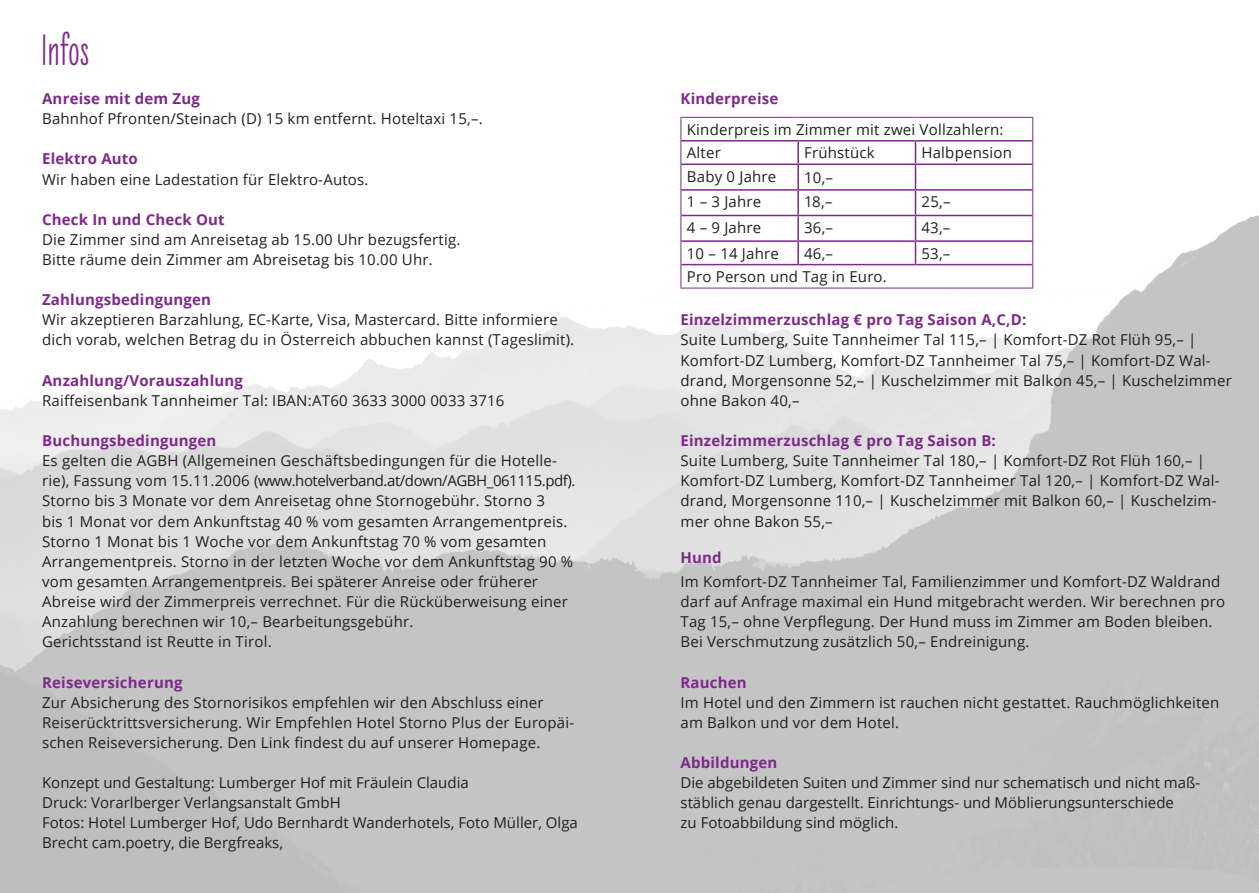
<style>
.page{position:relative;width:1259px;height:893px;background:#fff}
.page>*{position:absolute;margin:0;border:0;box-sizing:border-box;transform-origin:0 0}
.t1{font:700 45px "Liebe Erika";letter-spacing:.015em;color:#7e298b}
.t2{font:15px/20.1px "Open Sans";letter-spacing:.015em;color:#231f20}
.t3{font:700 15px "Open Sans";letter-spacing:.015em;color:#7e298b}
.t4{font:700 15px "Open Sans";letter-spacing:.015em;color:#7e2989}
</style>
<div class="page">
<hr style="left:681px;top:140px;width:117px;height:2px;background:#7e298b">
<hr style="left:798px;top:140px;width:117px;height:2px;background:#7e298b">
<hr style="left:797px;top:142px;width:2px;height:22px;background:#7e298b">
<hr style="left:915px;top:140px;width:117px;height:2px;background:#7e298b">
<hr style="left:914px;top:142px;width:2px;height:22px;background:#7e298b">
<hr style="left:681px;top:164px;width:117px;height:1px;background:#7e298b">
<hr style="left:798px;top:164px;width:117px;height:1px;background:#7e298b">
<hr style="left:797px;top:165px;width:2px;height:24px;background:#7e298b">
<hr style="left:915px;top:164px;width:117px;height:1px;background:#7e298b">
<hr style="left:914px;top:165px;width:2px;height:24px;background:#7e298b">
<hr style="left:681px;top:189px;width:117px;height:2px;background:#7e298b">
<hr style="left:798px;top:189px;width:117px;height:2px;background:#7e298b">
<hr style="left:797px;top:191px;width:2px;height:24px;background:#7e298b">
<hr style="left:915px;top:189px;width:117px;height:2px;background:#7e298b">
<hr style="left:914px;top:191px;width:2px;height:24px;background:#7e298b">
<hr style="left:681px;top:215px;width:117px;height:1px;background:#7e298b">
<hr style="left:798px;top:215px;width:117px;height:1px;background:#7e298b">
<hr style="left:797px;top:216px;width:2px;height:24px;background:#7e298b">
<hr style="left:915px;top:215px;width:117px;height:1px;background:#7e298b">
<hr style="left:914px;top:216px;width:2px;height:24px;background:#7e298b">
<hr style="left:681px;top:240px;width:117px;height:2px;background:#7e298b">
<hr style="left:798px;top:240px;width:117px;height:2px;background:#7e298b">
<hr style="left:797px;top:242px;width:2px;height:22px;background:#7e298b">
<hr style="left:915px;top:240px;width:117px;height:2px;background:#7e298b">
<hr style="left:914px;top:242px;width:2px;height:22px;background:#7e298b">
<hr style="left:681px;top:264px;width:117px;height:1px;background:#7e298b">
<hr style="left:798px;top:264px;width:117px;height:1px;background:#7e298b">
<hr style="left:915px;top:264px;width:117px;height:1px;background:#7e298b">
<hr style="left:680px;top:117px;width:118px;height:1px;background:#7e298b">
<hr style="left:798px;top:117px;width:117px;height:1px;background:#7e298b">
<hr style="left:915px;top:117px;width:118px;height:1px;background:#7e298b">
<svg style="left:1032px;top:118px;width:1px;height:170px"></svg>
<svg style="left:680px;top:118px;width:1px;height:170px"></svg>
<hr style="left:680px;top:288px;width:118px;height:1px;background:#7e298b">
<hr style="left:798px;top:288px;width:117px;height:1px;background:#7e298b">
<hr style="left:915px;top:288px;width:118px;height:1px;background:#7e298b">
<h1 class="t1" style="left:41px;top:26px;width:49px">Infos</h1>
<p class="t3" style="left:42px;top:88px;width:159px">Anreise mit dem Zug</p>
<p class="t2" style="left:42px;top:108px;width:442px">Bahnhof Pfronten/Steinach (D) 15 km entfernt. Hoteltaxi 15,–.</p>
<p class="t3" style="left:42px;top:148px;width:97px">Elektro Auto</p>
<p class="t2" style="left:42px;top:169px;width:328px">Wir haben eine Ladestation für Elektro-Autos.</p>
<p class="t3" style="left:42px;top:209px;width:184px">Check In und Check Out</p>
<p class="t2" style="left:42px;top:229px;width:420px">Die Zimmer sind am Anreisetag ab 15.00 Uhr bezugsfertig.<br>Bitte räume dein Zimmer am Abreisetag bis 10.00 Uhr.</p>
<p class="t3" style="left:42px;top:289px;width:170px">Zahlungsbedingungen</p>
<p class="t2" style="left:42px;top:309px;width:534px">Wir akzeptieren Barzahlung, EC-Karte, Visa, Mastercard. Bitte informiere dich vorab, welchen Betrag du in Österreich abbuchen kannst (Tageslimit).</p>
<p class="t3" style="left:42px;top:370px;width:202px">Anzahlung/Vorauszahlung</p>
<p class="t2" style="left:42px;top:390px;width:464px">Raiffeisenbank Tannheimer Tal: IBAN:AT60 3633 3000 0033 3716</p>
<p class="t3" style="left:42px;top:430px;width:176px">Buchungsbedingungen</p>
<p class="t2" style="left:42px;top:450px;width:535px">Es gelten die AGBH (Allgemeinen Geschäftsbedingungen für die Hotelle&shy;rie), Fassung vom 15.11.2006 (www.hotelverband.at/down/AGBH_061115.pdf).<br>Storno bis 3 Monate vor dem Anreisetag ohne Stornogebühr. Storno 3<br>bis 1 Monat vor dem Ankunftstag 40 % vom gesamten Arrangementpreis.<br>Storno 1 Monat bis 1 Woche vor dem Ankunftstag 70 % vom gesamten Arrangementpreis. Storno in der letzten Woche vor dem Ankunftstag 90 % vom gesamten Arrangementpreis. Bei späterer Anreise oder früherer Abreise wird der Zimmerpreis verrechnet. Für die Rücküberweisung einer Anzahlung berechnen wir 10,– Bearbeitungsgebühr.<br>Gerichtsstand ist Reutte in Tirol.</p>
<p class="t3" style="left:42px;top:671px;width:142px">Reiseversicherung</p>
<p class="t2" style="left:42px;top:692px;width:534px">Zur Absicherung des Stornorisikos empfehlen wir den Abschluss einer<br>Reiserücktrittsversicherung. Wir Empfehlen Hotel Storno Plus der Europäi&shy;schen Reiseversicherung. Den Link findest du auf unserer Homepage.</p>
<p class="t2" style="left:42px;top:772px;width:537px">Konzept und Gestaltung: Lumberger Hof mit Fräulein Claudia<br>Druck: Vorarlberger Verlangsanstalt GmbH<br>Fotos: Hotel Lumberger Hof, Udo Bernhardt Wanderhotels, Foto Müller, Olga Brecht cam.poetry, die Bergfreaks,</p>
<p class="t3" style="left:680px;top:88px;width:99px">Kinderpreise</p>
<p class="t2" style="left:687px;top:117px;width:318px;line-height:23.4px">Kinderpreis im Zimmer mit zwei Vollzahlern:<br>Alter</p>
<p class="t2" style="left:804px;top:142px;width:72px">Frühstück</p>
<p class="t2" style="left:921px;top:142px;width:92px">Halbpension</p>
<p class="t2" style="left:687px;top:166px;width:91px">Baby 0 Jahre</p>
<p class="t2" style="left:804px;top:167px;width:30px">10,–</p>
<p class="t2" style="left:687px;top:191px;width:76px">1 – 3 Jahre</p>
<p class="t2" style="left:804px;top:191px;width:30px">18,–</p>
<p class="t2" style="left:921px;top:191px;width:31px">25,–</p>
<p class="t2" style="left:687px;top:217px;width:76px">4 – 9 Jahre</p>
<p class="t2" style="left:804px;top:217px;width:30px">36,–</p>
<p class="t2" style="left:921px;top:217px;width:30px">43,–</p>
<p class="t2" style="left:687px;top:243px;width:93px">10 – 14 Jahre</p>
<p class="t2" style="left:804px;top:243px;width:30px">46,–</p>
<p class="t2" style="left:921px;top:243px;width:30px">53,–</p>
<p class="t2" style="left:687px;top:266px;width:201px">Pro Person und Tag in Euro.</p>
<p class="t4" style="left:680px;top:309px;width:347px">Einzelzimmerzuschlag € pro Tag Saison A,C,D:</p>
<p class="t2" style="left:680px;top:330px;width:553px">Suite Lumberg, Suite Tannheimer Tal 115,– | Komfort-DZ Rot Flüh 95,– | Komfort-DZ Lumberg, Komfort-DZ Tannheimer Tal 75,– | Komfort-DZ Wal&shy;drand, Morgensonne 52,– | Kuschelzimmer mit Balkon 45,– | Kuschelzimmer ohne Bakon 40,–</p>
<p class="t4" style="left:680px;top:430px;width:317px">Einzelzimmerzuschlag € pro Tag Saison B:</p>
<p class="t2" style="left:680px;top:450px;width:540px">Suite Lumberg, Suite Tannheimer Tal 180,– | Komfort-DZ Rot Flüh 160,– | Komfort-DZ Lumberg, Komfort-DZ Tannheimer Tal 120,– | Komfort-DZ Wal&shy;drand, Morgensonne 110,– | Kuschelzimmer mit Balkon 60,– | Kuschelzim&shy;mer ohne Bakon 55,–</p>
<p class="t3" style="left:680px;top:546px;width:43px">Hund</p>
<p class="t2" style="left:680px;top:571px;width:546px">Im Komfort-DZ Tannheimer Tal, Familienzimmer und Komfort-DZ Waldrand darf auf Anfrage maximal ein Hund mitgebracht werden. Wir berechnen pro Tag 15,– ohne Verpflegung. Der Hund muss im Zimmer am Boden bleiben.<br>Bei Verschmutzung zusätzlich 50,– Endreinigung.</p>
<p class="t3" style="left:680px;top:671px;width:68px">Rauchen</p>
<p class="t2" style="left:680px;top:692px;width:540px">Im Hotel und den Zimmern ist rauchen nicht gestattet. Rauchmöglichkeiten am Balkon und vor dem Hotel.</p>
<p class="t3" style="left:680px;top:752px;width:98px">Abbildungen</p>
<p class="t2" style="left:680px;top:772px;width:521px">Die abgebildeten Suiten und Zimmer sind nur schematisch und nicht maß&shy;stäblich genau dargestellt. Einrichtungs- und Möblierungsunterschiede<br>zu Fotoabbildung sind möglich.</p>
</div>
